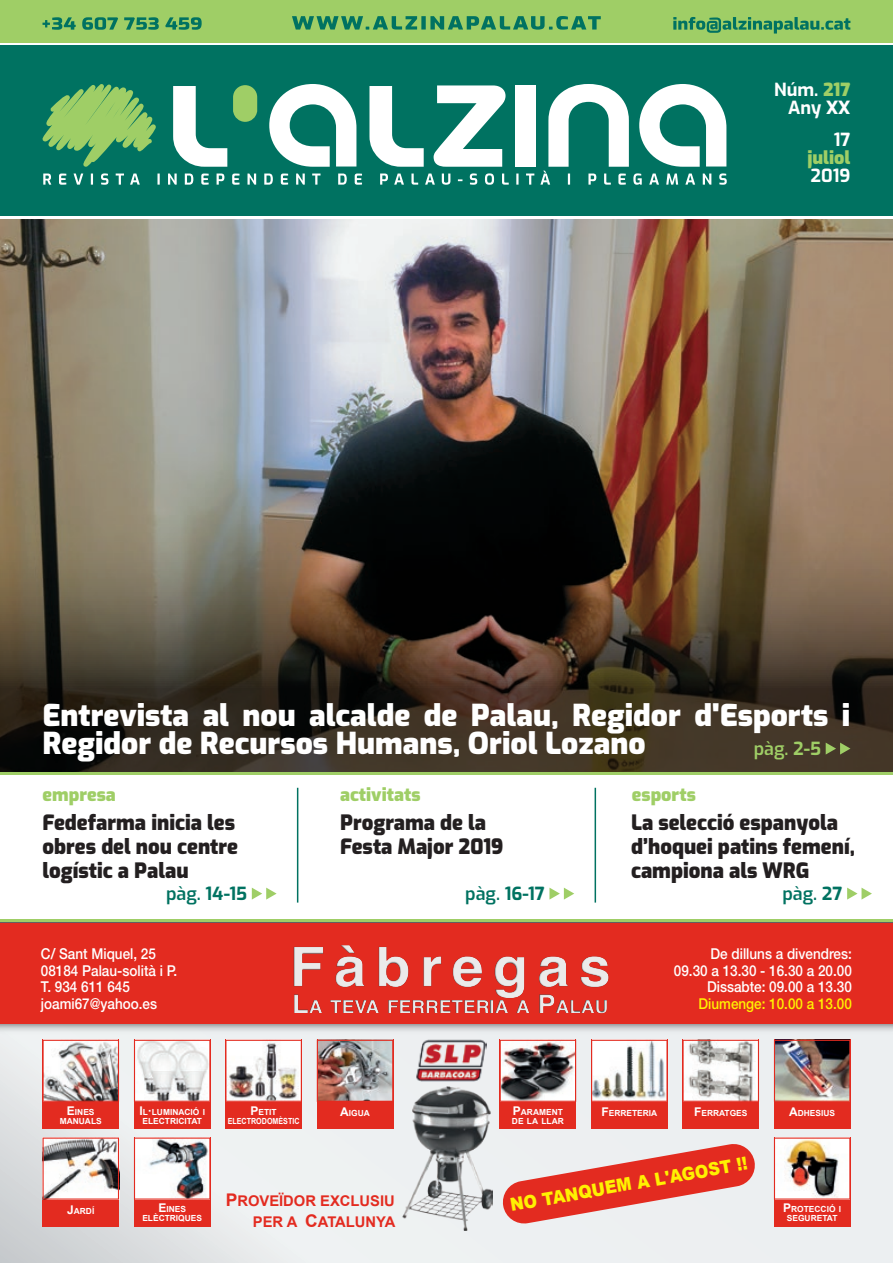
<style>
.page{position:relative;width:893px;height:1263px;background:#fff}
.page>*{position:absolute;margin:0;border:0;box-sizing:border-box;transform-origin:0 0}
.t1{font:900 30px/28.5px "Exo";color:#fff}
.t2{font:900 21px/24px "Exo";color:#231f20}
.t3{font:900 18px "Exo";color:#9fce66}
.t4{font:900 18px "Arial";color:#fff101;scale:.9 1}
.t5{font:700 18px/18px "Exo";color:#fff;text-align:right}
.t6{font:700 18px "Exo";color:#007261}
.t7{font:600 18px "Exo";color:#9fce66}
.t8{font:600 18px "Exo";color:#007261}
.t9{font:500 15px/16.5px "Helvetica Neue LT Std";color:#fff;scale:.9 1}
.t10{font:500 15px "Helvetica Neue LT Std";color:#fff101;scale:.9 1}
.t11{font:700 14.7px/21px "Arial";color:#e32b20;text-align:right}
.t12{font:700 8.4px/9px "Arial";color:#fff;text-align:center}
.s1{font-weight:900;color:#9fce66}
.s2{font-weight:800}
.s3{font-weight:700}
.s4{font-weight:600}
.s5{font-size:12px}
.s6{font-size:17.4px}
</style>
<div class="page">
<div style="left:0;top:0;width:893px;height:43px;background:#9fce66"></div>
<svg style="left:292px;top:16px;width:309px;height:14px"></svg>
<svg style="left:673px;top:17px;width:177px;height:17px"></svg>
<svg style="left:43px;top:17px;width:159px;height:13px"></svg>
<div style="left:0;top:46px;width:893px;height:170px;background:#007261"></div>
<svg style="left:42px;top:84px;width:685px;height:101px"></svg>
<hr style="left:0;top:772px;width:893px;height:3px;background:#9fce66">
<svg style="left:0;top:919px;width:893px;height:4px;fill:#9fce66"></svg>
<hr style="left:595px;top:788px;width:1px;height:114px;background:#007261">
<hr style="left:297px;top:788px;width:1px;height:114px;background:#007261">
<svg style="left:0;top:1036px;width:893px;height:227px"></svg>
<img style="left:0;top:1023px;width:893px;height:13px">
<div style="left:0;top:923px;width:893px;height:100px;background:#e32b20"></div>
<img style="left:413px;top:1038px;width:73px;height:45px">
<img style="left:402px;top:1086px;width:90px;height:145px">
<svg style="left:501px;top:1142px;width:255px;height:83px"></svg>
<div style="left:134px;top:1040px;width:76px;height:89px;background:#e32b20"></div>
<svg style="left:135px;top:1040px;width:75px;height:62px"></svg>
<div style="left:317px;top:1040px;width:76px;height:89px;background:#e32b20"></div>
<img style="left:318px;top:1040px;width:75px;height:61px">
<div style="left:500px;top:1040px;width:76px;height:89px;background:#e32b20"></div>
<svg style="left:500px;top:1040px;width:75px;height:62px"></svg>
<div style="left:774px;top:1040px;width:76px;height:89px;background:#e32b20"></div>
<img style="left:775px;top:1040px;width:75px;height:62px">
<div style="left:43px;top:1137px;width:76px;height:90px;background:#e32b20"></div>
<svg style="left:43px;top:1137px;width:76px;height:62px"></svg>
<div style="left:225px;top:1040px;width:77px;height:89px;background:#e32b20"></div>
<img style="left:226px;top:1040px;width:75px;height:62px">
<div style="left:43px;top:1040px;width:76px;height:89px;background:#e32b20"></div>
<img style="left:43px;top:1040px;width:75px;height:62px">
<div style="left:591px;top:1040px;width:77px;height:89px;background:#e32b20"></div>
<svg style="left:592px;top:1040px;width:75px;height:62px"></svg>
<div style="left:682px;top:1040px;width:77px;height:89px;background:#e32b20"></div>
<svg style="left:683px;top:1040px;width:75px;height:62px"></svg>
<div style="left:774px;top:1137px;width:76px;height:90px;background:#e32b20"></div>
<img style="left:775px;top:1137px;width:75px;height:62px">
<div style="left:134px;top:1137px;width:76px;height:90px;background:#e32b20"></div>
<img style="left:135px;top:1137px;width:75px;height:62px">
<svg style="left:335px;top:945px;width:190px;height:36px"></svg>
<svg style="left:133px;top:981px;width:627px;height:57px"></svg>
<img style="left:0;top:219px;width:893px;height:553px">
<svg style="left:826px;top:743px;width:24px;height:11px"></svg>
<svg style="left:252px;top:888px;width:25px;height:11px"></svg>
<svg style="left:549px;top:888px;width:25px;height:11px"></svg>
<svg style="left:847px;top:888px;width:25px;height:11px"></svg>
<h3 class="t5" style="left:774px;top:79px;width:78px">Núm. <span class="s1">217<br></span>Any <span class="s2">XX</span></h3>
<h3 class="t5" style="left:834px;top:129px;width:18px">17</h3>
<h3 class="t3" style="left:807px;top:143px;width:45px">juliol</h3>
<h3 class="t5" style="left:811px;top:165px;width:41px">2019</h3>
<h1 class="t1" style="left:43px;top:699px;width:809px">Entrevista al nou alcalde de Palau, Regidor d'Esports i<br>Regidor de Recursos Humans, Oriol Lozano</h1>
<h3 class="t7" style="left:754px;top:734px;width:69px">pàg. <span class="s3">2-5</span></h3>
<h3 class="t3" style="left:43px;top:781px;width:75px">empresa</h3>
<h3 class="t3" style="left:340px;top:781px;width:82px">activitats</h3>
<h3 class="t3" style="left:632px;top:781px;width:66px">esports</h3>
<h2 class="t2" style="left:43px;top:809px;width:197px">Fedefarma inicia les obres del nou centre logístic a Palau</h2>
<h2 class="t2" style="left:340px;top:809px;width:165px">Programa de la<br>Festa Major 2019</h2>
<h2 class="t2" style="left:631px;top:809px;width:225px">La selecció espanyola d’hoquei patins femení, campiona als WRG</h2>
<h3 class="t6" style="left:166px;top:879px;width:83px"><span class="s4">pàg.</span> 14-15</h3>
<h3 class="t6" style="left:465px;top:879px;width:81px"><span class="s4">pàg.</span> 16-17</h3>
<h3 class="t8" style="left:782px;top:879px;width:62px">pàg. <span class="s3">27</span></h3>
<h3 class="t9" style="left:41px;top:945px;width:153px">C/ Sant Miquel, 25<br>08184 Palau-solità i P.<br>T. 934 611 645 joami67@yahoo.es</h3>
<h3 class="t9" style="left:674px;top:945px;width:199px;text-align:right">De dilluns a divendres:<br>09.30 a 13.30 - 16.30 a 20.00<br>Dissabte: 09.00 a 13.30</h3>
<h3 class="t10" style="left:698px;top:994px;width:172px">Diumenge: 10.00 a 13.00</h3>
<p class="t12" style="left:60px;top:1107px;width:43px"><span class="s5">E</span>INES<br>MANUALS</p>
<p class="t12" style="left:601px;top:1109px;width:57px"><span class="s5">F</span>ERRETERIA</p>
<p class="t12" style="left:694px;top:1109px;width:55px"><span class="s5">F</span>ERRATGES</p>
<p class="t12" style="left:139px;top:1107px;width:67px"><span class="s5">I</span>L<span class="s5">·</span>LUMINACIÓ I<br>ELECTRICITAT</p>
<p class="t12" style="left:340px;top:1109px;width:31px"><span class="s5">A</span>IGUA</p>
<p class="t12" style="left:512px;top:1107px;width:53px;text-align:left"><span class="s5">P</span>ARAMENT<br>DE LA LLAR</p>
<p class="t12" style="left:789px;top:1109px;width:48px"><span class="s5">A</span>DHESIUS</p>
<p class="t12" style="left:228px;top:1107px;width:73px"><span class="s5">P</span>ETIT<br>ELECTRODOMÈSTIC</p>
<p class="t12" style="left:67px;top:1207px;width:29px"><span class="s5">J</span>ARDÍ</p>
<p class="t12" style="left:142px;top:1205px;width:61px"><span class="s5">E</span>INES<br>ELÈCTRIQUES</p>
<h3 class="t11" style="left:226px;top:1191px;width:171px"><span class="s6">P</span>ROVEÏDOR EXCLUSIU<br>PER A <span class="s6">C</span>ATALUNYA</h3>
<h3 class="t4" style="left:508px;top:1192px;width:269px;rotate:-10deg">NO TANQUEM A L'AGOST !!</h3>
<p class="t12" style="left:783px;top:1205px;width:60px"><span class="s5">P</span>ROTECCIÓ I<br>SEGURETAT</p>
</div>
